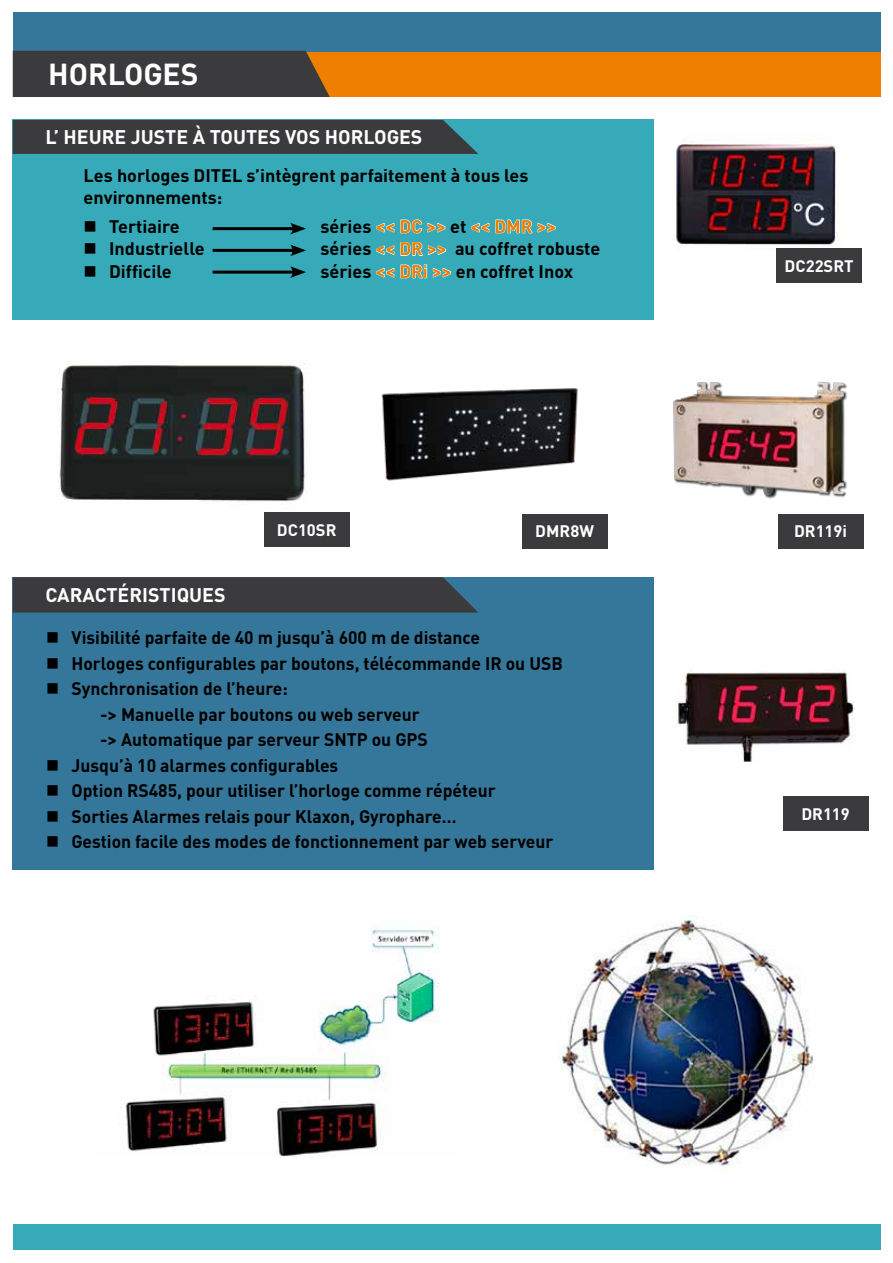
<style>
.page{position:relative;width:893px;height:1263px;background:#fff}
.page>*{position:absolute;margin:0;border:0;box-sizing:border-box;transform-origin:0 0}
.t1{font:700 30px "DIN Pro";color:#fff}
.t2{font:700 19.5px "DIN Pro";color:#fff}
.t3{font:700 18px/25.5px "DIN Pro";color:#000}
.t4{font:700 18px "DIN Pro";color:#ee7f00}
.t5{font:700 16.5px "DIN Pro";color:#fff}
.s1{color:#000}
.s2{color:#ee7f00}
</style>
<div class="page">
<div style="left:23px;top:51px;width:857px;height:46px;background:#ee7f00"></div>
<div style="left:13px;top:1224px;width:867px;height:26px;background:#36aab9"></div>
<div style="left:13px;top:13px;width:867px;height:39px;background:#35779a"></div>
<img style="left:676px;top:139px;width:163px;height:118px">
<img style="left:675px;top:670px;width:180px;height:91px">
<img style="left:673px;top:381px;width:174px;height:118px">
<div style="left:13px;top:51px;width:317px;height:46px;background:#3b3b3d"></div>
<div style="left:13px;top:120px;width:641px;height:200px;background:#36aab9"></div>
<svg style="left:376px;top:219px;width:70px;height:15px"></svg>
<svg style="left:471px;top:219px;width:85px;height:15px"></svg>
<svg style="left:376px;top:242px;width:70px;height:14px"></svg>
<svg style="left:376px;top:264px;width:75px;height:15px"></svg>
<div style="left:13px;top:120px;width:465px;height:34px;background:#3b3b3d"></div>
<hr style="left:213px;top:227px;width:83px;height:3px;background:#000">
<svg style="left:290px;top:223px;width:16px;height:11px"></svg>
<hr style="left:213px;top:271px;width:83px;height:3px;background:#000">
<svg style="left:290px;top:266px;width:16px;height:12px"></svg>
<hr style="left:213px;top:249px;width:83px;height:3px;background:#000">
<svg style="left:290px;top:244px;width:16px;height:12px"></svg>
<div style="left:13px;top:577px;width:641px;height:293px;background:#35779a"></div>
<svg style="left:13px;top:577px;width:465px;height:36px;background:#3a3e42"></svg>
<img style="left:120px;top:927px;width:320px;height:231px">
<div style="left:777px;top:248px;width:85px;height:34px;background:#3b3b3d"></div>
<div style="left:778px;top:514px;width:85px;height:34px;background:#3b3b3d"></div>
<img style="left:559px;top:916px;width:255px;height:255px">
<img style="left:58px;top:361px;width:248px;height:141px">
<div style="left:264px;top:513px;width:85px;height:34px;background:#3b3b3d"></div>
<img style="left:381px;top:388px;width:197px;height:93px">
<div style="left:522px;top:514px;width:85px;height:34px;background:#3b3b3d"></div>
<div style="left:783px;top:797px;width:85px;height:34px;background:#3b3b3d"></div>
<h1 class="t1" style="left:48px;top:54px;width:152px">HORLOGES</h1>
<p class="t2" style="left:45px;top:124px;width:379px">L’ HEURE JUSTE À TOUTES VOS HORLOGES</p>
<p class="t3" style="left:84px;top:163px;width:446px;line-height:22.5px">Les horloges DITEL s’intègrent parfaitement à tous les environnements:</p>
<p class="t3" style="left:84px;top:213px;width:97px">■ Tertiaire</p>
<p class="t4" style="left:320px;top:214px;width:237px"><span class="s1">séries</span> &lt;&lt; DC &gt;&gt; <span class="s1">et</span> &lt;&lt; DMR &gt;&gt;</p>
<p class="t3" style="left:84px;top:235px;width:123px">■ Industrielle</p>
<p class="t3" style="left:320px;top:235px;width:281px">séries <span class="s2">&lt;&lt; DR &gt;&gt;</span> au coffret robuste</p>
<p class="t3" style="left:84px;top:258px;width:90px">■ Difficile</p>
<p class="t3" style="left:320px;top:258px;width:254px">séries <span class="s2">&lt;&lt; DRi &gt;&gt;</span> en coffret Inox</p>
<p class="t5" style="left:785px;top:255px;width:70px">DC22SRT</p>
<p class="t5" style="left:277px;top:519px;width:61px">DC10SR</p>
<p class="t5" style="left:535px;top:520px;width:60px">DMR8W</p>
<p class="t5" style="left:794px;top:520px;width:55px">DR119i</p>
<p class="t2" style="left:45px;top:582px;width:182px">CARACTÉRISTIQUES</p>
<p class="t3" style="left:46px;top:624px;width:436px">■ Visibilité parfaite de 40 m jusqu’à 600 m de distance</p>
<p class="t3" style="left:46px;top:650px;width:518px">■ Horloges configurables par boutons, télécommande IR ou USB</p>
<p class="t3" style="left:100px;top:675px;width:329px;text-indent:-54px">■ Synchronisation de l’heure:<br>-&gt; Manuelle par boutons ou web serveur -&gt; Automatique par serveur SNTP ou GPS</p>
<p class="t3" style="left:46px;top:752px;width:294px">■ Jusqu’à 10 alarmes configurables</p>
<p class="t3" style="left:46px;top:777px;width:451px">■ Option RS485, pour utiliser l’horloge comme répéteur</p>
<p class="t3" style="left:46px;top:803px;width:412px">■ Sorties Alarmes relais pour Klaxon, Gyrophare…</p>
<p class="t3" style="left:46px;top:828px;width:509px">■ Gestion facile des modes de fonctionnement par web serveur</p>
<p class="t5" style="left:801px;top:803px;width:50px">DR119</p>
</div>
